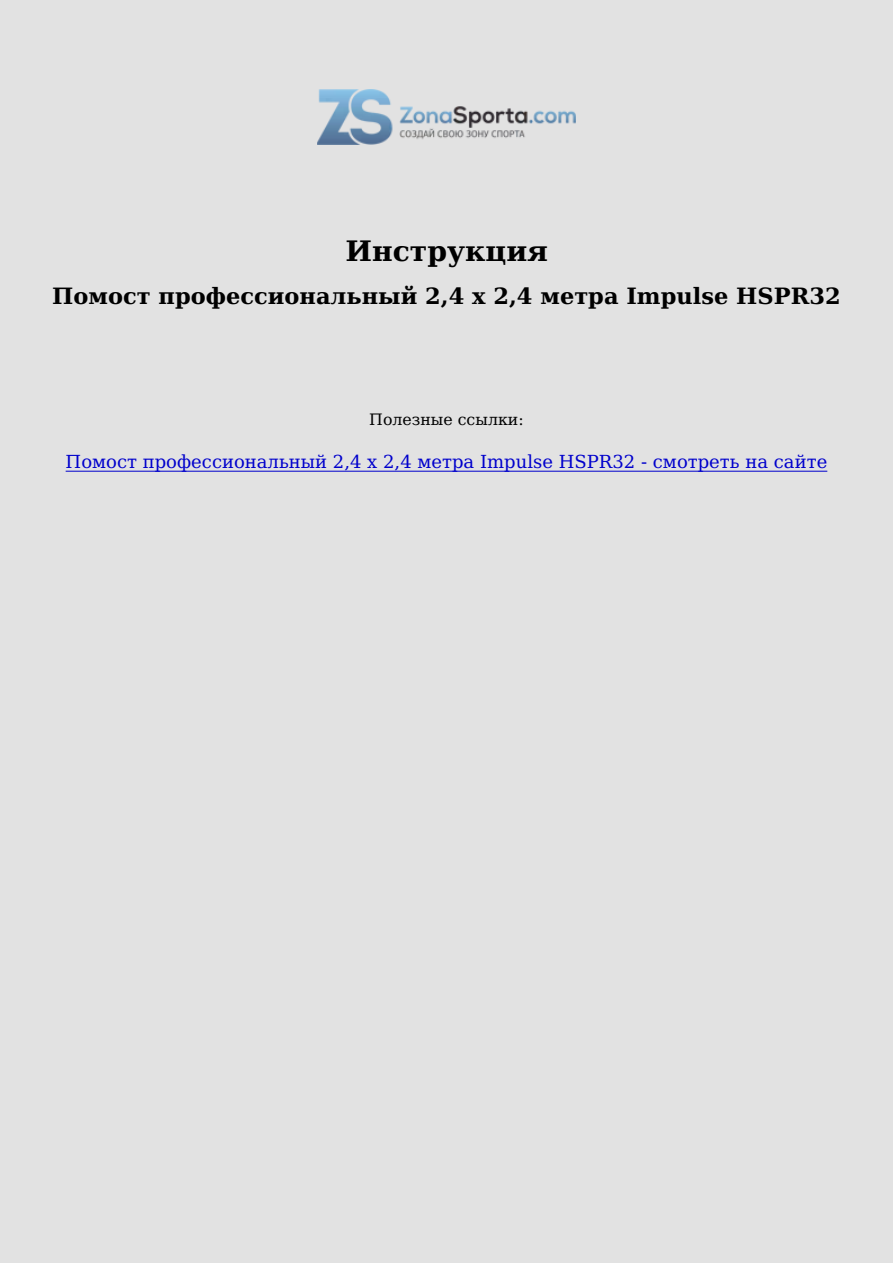
<style>
.page{position:relative;width:893px;height:1263px;background:#e2e2e2}
.page>*{position:absolute;margin:0;border:0;box-sizing:border-box;transform-origin:0 0}
.t1{font:700 28.2px "DejaVu Serif";color:#000}
.t2{font:700 22.5px "DejaVu Serif";color:#000}
.t3{font:18px "DejaVu Serif";color:#00c}
.t4{font:15.75px "DejaVu Serif";color:#000}
</style>
<div class="page">
<img style="left:317px;top:89px;width:259px;height:55px">
<hr style="left:66px;top:471px;width:761px;height:1px;background:#00c">
<h1 class="t1" style="left:345px;top:229px;width:204px">Инструкция</h1>
<p class="t2" style="left:52px;top:278px;width:790px">Помост профессиональный 2,4 х 2,4 метра Impulse HSPR32</p>
<p class="t4" style="left:369px;top:407px;width:156px">Полезные ссылки:</p>
<p class="t3" style="left:66px;top:448px;width:763px">Помост профессиональный 2,4 х 2,4 метра Impulse HSPR32 - смотреть на сайте</p>
</div>
